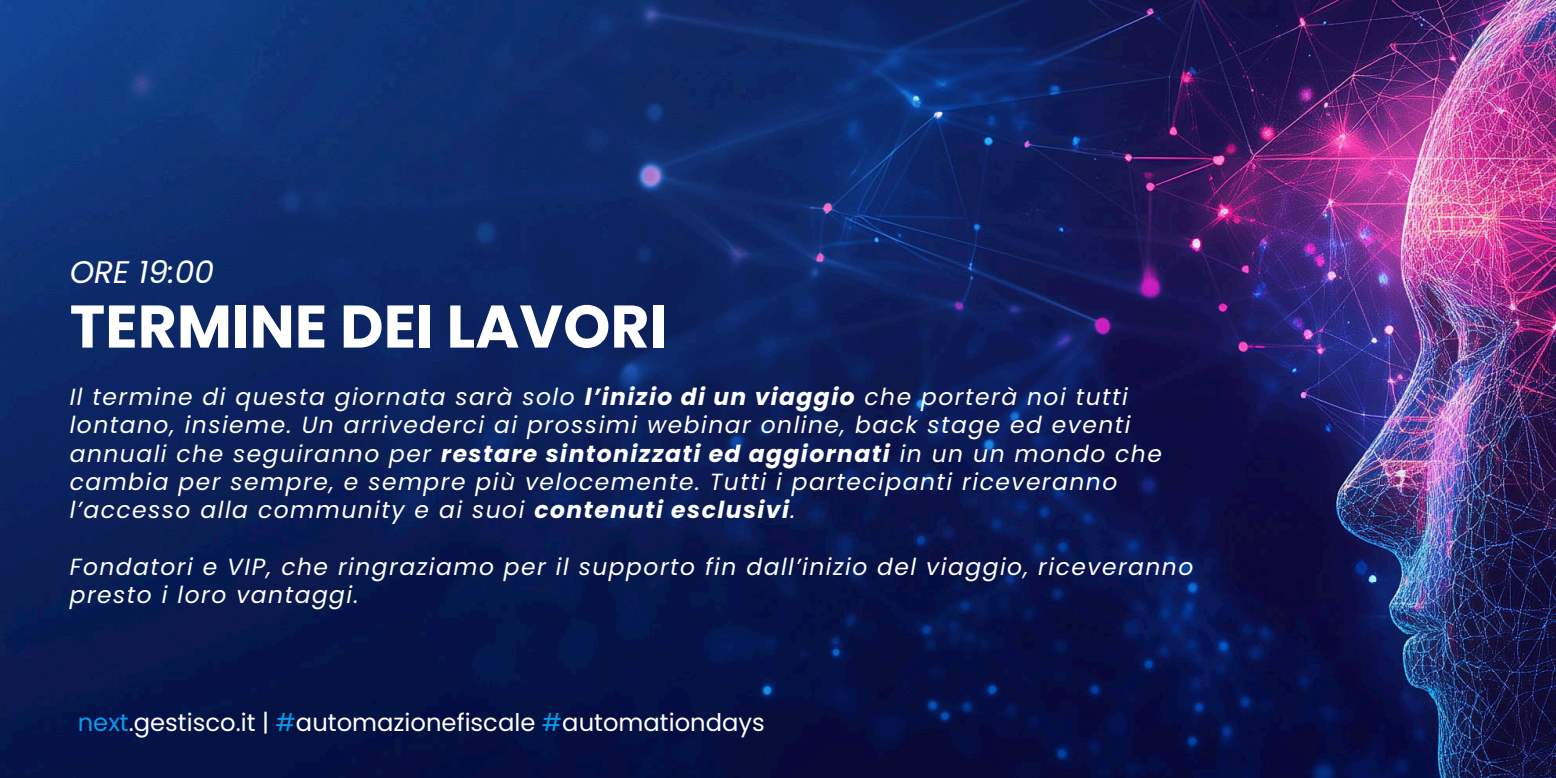
<style>
.page{position:relative;width:1556px;height:778px;background:#fff}
.page>*{position:absolute;margin:0;border:0;box-sizing:border-box;transform-origin:0 0}
.t1{font:700 60px "Poppins";color:#fff}
.t2{font:italic 31.2px "Poppins";color:#fff}
.t3{font:24.24px "Poppins";color:#fff}
.t4{font:italic 23.4px/28.3px "Poppins";letter-spacing:.065em;color:#fff}
.s1{font-weight:700}
.s2{color:#099aed}
</style>
<div class="page">
<img style="left:0;top:0;width:1555px;height:778px">
<p class="t2" style="left:70px;top:250px;width:146px">ORE 19:00</p>
<h2 class="t1" style="left:70px;top:284px;width:599px">TERMINE DEI LAVORI</h2>
<h1 class="t4" style="left:70px;top:382px;width:1093px">Il termine di questa giornata sarà solo <span class="s1">l’inizio di un viaggio</span> che porterà noi tutti lontano, insieme. Un arrivederci ai prossimi webinar online, back stage ed eventi annuali che seguiranno per <span class="s1">restare sintonizzati ed aggiornati</span> in un un mondo che cambia per sempre, e sempre più velocemente. Tutti i partecipanti riceveranno l’accesso alla community e ai suoi <span class="s1">contenuti esclusivi</span>.</h1>
<p class="t4" style="left:70px;top:552px;width:1125px">Fondatori e VIP, che ringraziamo per il supporto fin dall’inizio del viaggio, riceveranno presto i loro vantaggi.</p>
<p class="t3" style="left:78px;top:705px;width:688px"><span class="s2">next</span>.gestisco.it | <span class="s2">#</span>automazionefiscale <span class="s2">#</span>automationdays</p>
</div>
